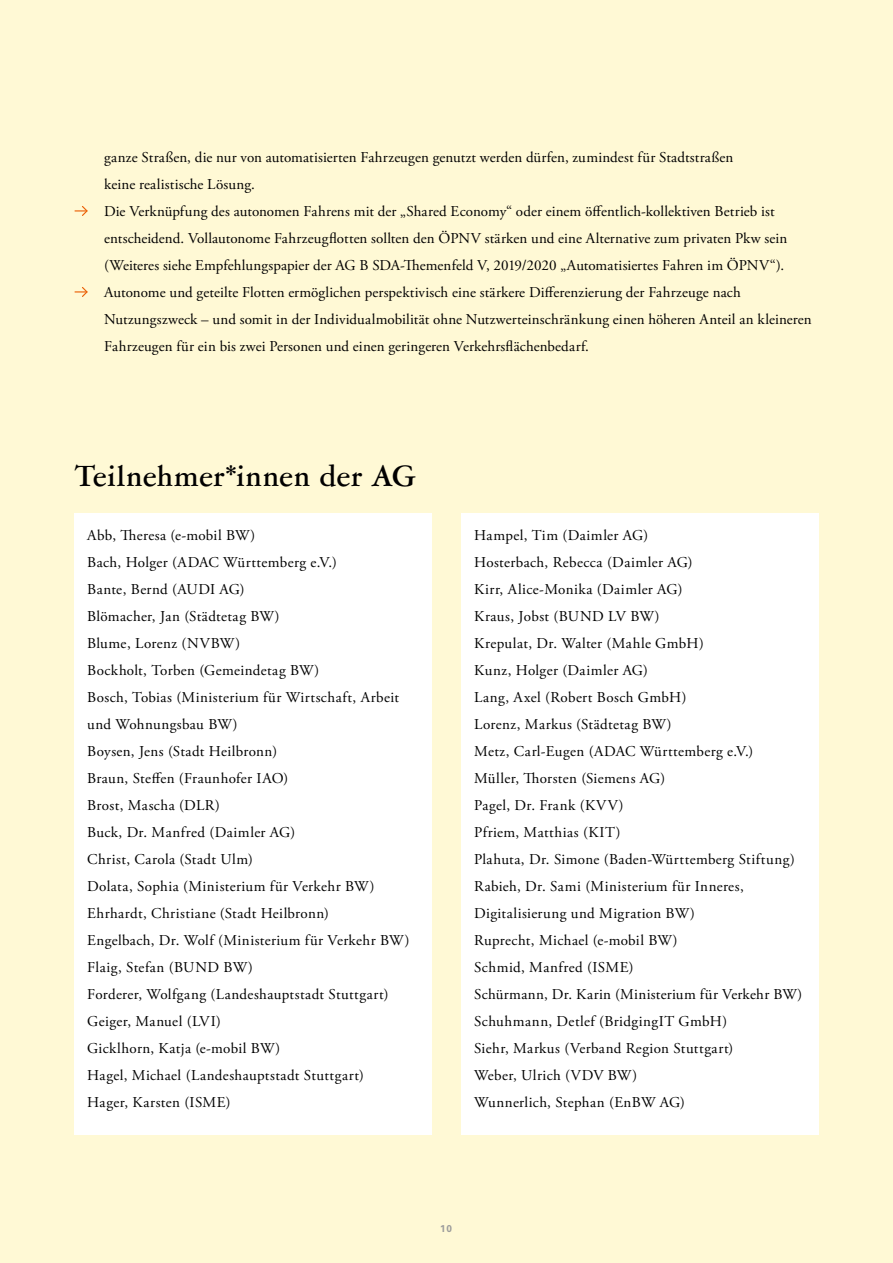
<style>
.page{position:relative;width:893px;height:1263px;background:#fff9d5}
.page>*{position:absolute;margin:0;border:0;box-sizing:border-box;transform-origin:0 0}
.t1{font:500 30px "Garamont Amst EFOP";letter-spacing:.015em;color:#000}
.t2{font:15px/27px "Adobe Garamond Pro";letter-spacing:.02em;color:#000}
.t3{font:700 9.9px "Univers LT";color:#9d9d9c}
</style>
<div class="page">
<div style="left:74px;top:513px;width:358px;height:621px;background:#fff"></div>
<div style="left:461px;top:513px;width:358px;height:621px;background:#fff"></div>
<svg style="left:75px;top:206px;width:13px;height:10px"></svg>
<svg style="left:75px;top:287px;width:13px;height:10px"></svg>
<p class="t2" style="left:104px;top:144px;width:709px">ganze Straßen, die nur von automatisierten Fahrzeugen genutzt werden dürfen, zumindest für Stadtstraßen<br>keine realistische Lösung.<br>Die Verknüpfung des autonomen Fahrens mit der „Shared Economy“ oder einem öffentlich-kollektiven Betrieb ist entscheidend. Vollautonome Fahrzeugflotten sollten den ÖPNV stärken und eine Alternative zum privaten Pkw sein (Weiteres siehe Empfehlungspapier der AG B SDA-Themenfeld V, 2019/2020 „Automatisiertes Fahren im ÖPNV“).<br>Autonome und geteilte Flotten ermöglichen perspektivisch eine stärkere Differenzierung der Fahrzeuge nach Nutzungszweck – und somit in der Individualmobilität ohne Nutzwerteinschränkung einen höheren Anteil an kleineren Fahrzeugen für ein bis zwei Personen und einen geringeren Verkehrsflächenbedarf.</p>
<h1 class="t1" style="left:74px;top:459px;width:342px">Teilnehmer*innen der AG</h1>
<p class="t2" style="left:87px;top:522px;width:324px">Abb, Theresa (e-mobil BW)<br>Bach, Holger (ADAC Württemberg e.V.)<br>Bante, Bernd (AUDI AG)<br>Blömacher, Jan (Städtetag BW)<br>Blume, Lorenz (NVBW)<br>Bockholt, Torben (Gemeindetag BW)<br>Bosch, Tobias (Ministerium für Wirtschaft, Arbeit und Wohnungsbau BW)<br>Boysen, Jens (Stadt Heilbronn)<br>Braun, Steffen (Fraunhofer IAO)<br>Brost, Mascha (DLR)<br>Buck, Dr. Manfred (Daimler AG)<br>Christ, Carola (Stadt Ulm)<br>Dolata, Sophia (Ministerium für Verkehr BW)<br>Ehrhardt, Christiane (Stadt Heilbronn)<br>Engelbach, Dr. Wolf (Ministerium für Verkehr BW)<br>Flaig, Stefan (BUND BW)<br>Forderer, Wolfgang (Landeshauptstadt Stuttgart)<br>Geiger, Manuel (LVI)<br>Gicklhorn, Katja (e-mobil BW)<br>Hagel, Michael (Landeshauptstadt Stuttgart)<br>Hager, Karsten (ISME)</p>
<p class="t2" style="left:474px;top:522px;width:330px">Hampel, Tim (Daimler AG)<br>Hosterbach, Rebecca (Daimler AG)<br>Kirr, Alice-Monika (Daimler AG)<br>Kraus, Jobst (BUND LV BW)<br>Krepulat, Dr. Walter (Mahle GmbH)<br>Kunz, Holger (Daimler AG)<br>Lang, Axel (Robert Bosch GmbH)<br>Lorenz, Markus (Städtetag BW)<br>Metz, Carl-Eugen (ADAC Württemberg e.V.)<br>Müller, Thorsten (Siemens AG)<br>Pagel, Dr. Frank (KVV)<br>Pfriem, Matthias (KIT)<br>Plahuta, Dr. Simone (Baden-Württemberg Stiftung)<br>Rabieh, Dr. Sami (Ministerium für Inneres, Digitalisierung und Migration BW)<br>Ruprecht, Michael (e-mobil BW)<br>Schmid, Manfred (ISME)<br>Schürmann, Dr. Karin (Ministerium für Verkehr BW)<br>Schuhmann, Detlef (BridgingIT GmbH)<br>Siehr, Markus (Verband Region Stuttgart)<br>Weber, Ulrich (VDV BW)<br>Wunnerlich, Stephan (EnBW AG)</p>
<p class="t3" style="left:440px;top:1223px;width:14px">10</p>
</div>
